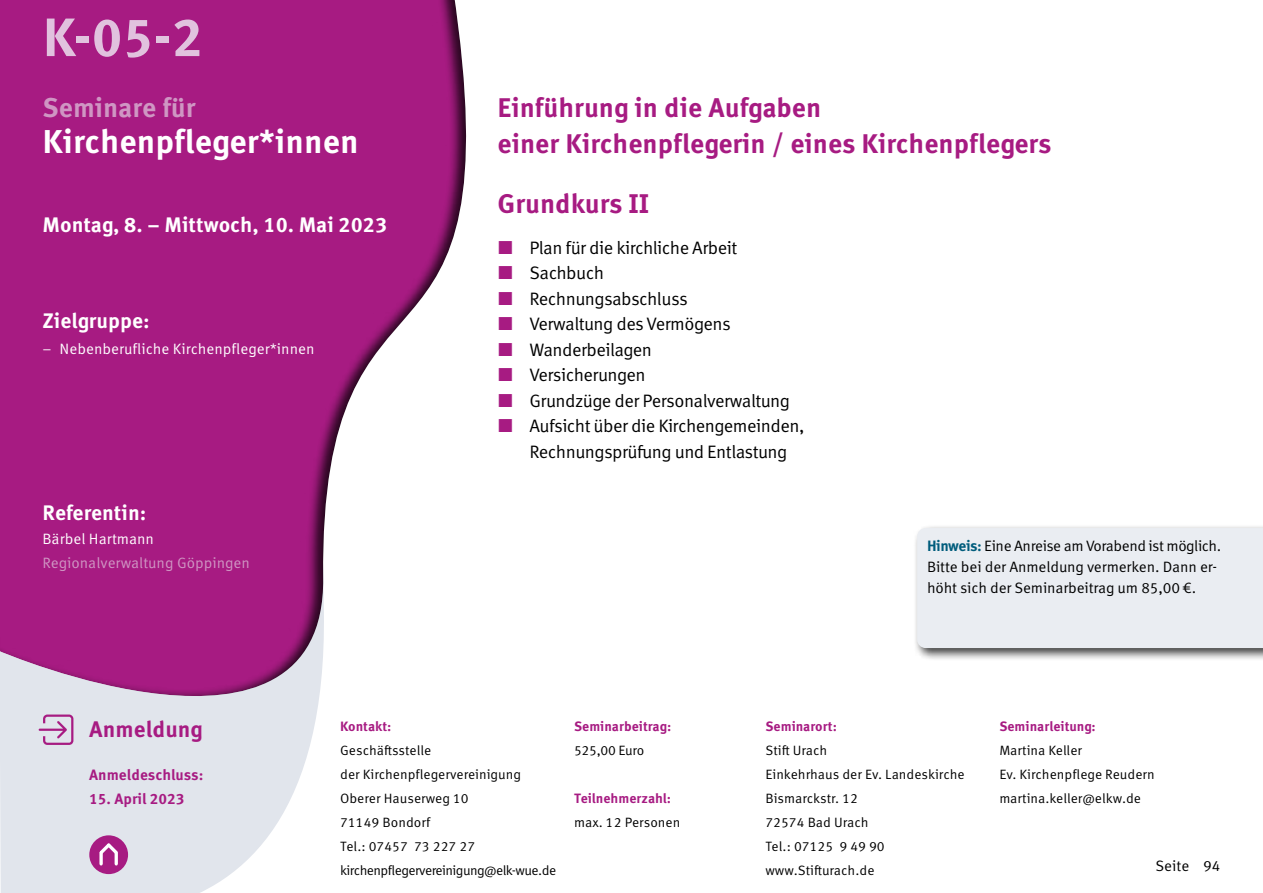
<style>
.page{position:relative;width:1263px;height:893px;background:#fff}
.page>*{position:absolute;margin:0;border:0;box-sizing:border-box;transform-origin:0 0}
.t1{font:700 54px "Meta Correspondence Pro";color:#e1c2de}
.t2{font:700 33px "Meta Correspondence Pro";color:#fff}
.t3{font:700 27px/36px "Meta Correspondence Pro";color:#a71b82}
.t4{font:700 27px "Meta Correspondence Pro";color:#cf96c3}
.t5{font:700 22.5px "Meta Correspondence Pro";color:#a71b82}
.t6{font:700 21px "Meta Correspondence Pro";color:#fff}
.t7{font:18px/25.5px "Meta Correspondence Pro";letter-spacing:-.03em;color:#000}
.t8{font:15px/21px "Meta Correspondence Pro";letter-spacing:-.01em;color:#000}
.t9{font:15px "Meta Correspondence Pro";color:#fff}
.t10{font:15px "Meta Correspondence Pro";color:#cf96c3}
.t11{font:700 15px "Meta Correspondence Pro";color:#a71b82}
.t12{font:13.5px/24px "Meta Correspondence Pro";color:#000}
.t13{font:700 13.5px "Meta Correspondence Pro";color:#a71b82}
.t14{font:13.5px "Meta Correspondence Pro";letter-spacing:-.025em;color:#000}
.s1{font-weight:700;color:#005c7c}
</style>
<div class="page">
<svg style="left:0;top:696px;width:319px;height:197px;background:#e4e7ee"></svg>
<div style="left:0;top:0;width:480px;height:696px;background:#000;opacity:.75"></div>
<div style="left:90px;top:836px;width:37px;height:37px;background:#a71b82;border-radius:50%"></div>
<div style="left:89px;top:835px;width:39px;height:39px;border:2px solid #a71b82;border-radius:50%"></div>
<svg style="left:96px;top:842px;width:25px;height:25px"></svg>
<svg style="left:97px;top:840px;width:23px;height:24px"></svg>
<svg style="left:39px;top:714px;width:34px;height:31px"></svg>
<div style="left:914px;top:525px;width:349px;height:136px;background:#000;opacity:.75"></div>
<div style="left:917px;top:528px;width:346px;height:120px;background:#eaedf2"></div>
<h1 class="t1" style="left:43px;top:-5px;width:162px">K-05-2</h1>
<h3 class="t4" style="left:43px;top:86px;width:155px">Seminare für</h3>
<h2 class="t2" style="left:43px;top:115px;width:318px">Kirchenpfleger*innen</h2>
<h3 class="t6" style="left:43px;top:208px;width:346px">Montag, 8. – Mittwoch, 10. Mai 2023</h3>
<h3 class="t6" style="left:43px;top:304px;width:109px">Zielgruppe:</h3>
<p class="t9" style="left:43px;top:337px;width:274px">– Nebenberufliche Kirchenpfleger*innen</p>
<h3 class="t6" style="left:43px;top:496px;width:105px">Referentin:</h3>
<p class="t9" style="left:43px;top:527px;width:113px">Bärbel Hartmann</p>
<p class="t10" style="left:43px;top:551px;width:209px">Regionalverwaltung Göppingen</p>
<h3 class="t3" style="left:497px;top:87px;width:556px">Einführung in die Aufgaben<br>einer Kirchenpflegerin / eines Kirchenpflegers</h3>
<h3 class="t3" style="left:497px;top:183px;width:153px">Grundkurs II</h3>
<h3 class="t7" style="left:529px;top:234px;width:277px">Plan für die kirchliche Arbeit<br>Sachbuch<br>Rechnungsabschluss<br>Verwaltung des Vermögens<br>Wanderbeilagen<br>Versicherungen<br>Grundzüge der Personalverwaltung<br>Aufsicht über die Kirchengemeinden,<br>Rechnungsprüfung und Entlastung</h3>
<p class="t8" style="left:927px;top:535px;width:296px"><span class="s1">Hinweis:</span> Eine Anreise am Vorabend ist möglich.<br>Bitte bei der Anmeldung vermerken. Dann er&shy;höht sich der Seminarbeitrag um 85,00 €.</p>
<h3 class="t5" style="left:89px;top:711px;width:115px">Anmeldung</h3>
<p class="t13" style="left:340px;top:715px;width:53px">Kontakt:</p>
<p class="t12" style="left:340px;top:737px;width:218px">Geschäftsstelle<br>der Kirchenpflegervereinigung<br>Oberer Hauserweg 10<br>71149 Bondorf<br>Tel.: 07457 73 227 27 kirchenpflegervereinigung@elk-wue.de</p>
<p class="t11" style="left:89px;top:763px;width:116px">Anmeldeschluss:</p>
<p class="t11" style="left:89px;top:787px;width:97px">15. April 2023</p>
<p class="t13" style="left:574px;top:715px;width:99px">Seminarbeitrag:</p>
<p class="t14" style="left:574px;top:740px;width:72px">525,00 Euro</p>
<p class="t13" style="left:574px;top:787px;width:99px">Teilnehmerzahl:</p>
<p class="t12" style="left:574px;top:809px;width:108px">max. 12 Personen</p>
<p class="t13" style="left:765px;top:715px;width:73px">Seminarort:</p>
<p class="t12" style="left:765px;top:737px;width:201px">Stift Urach<br>Einkehrhaus der Ev. Landeskirche<br>Bismarckstr. 12<br>72574 Bad Urach<br>Tel.: 07125 9 49 90 www.Stifturach.de</p>
<p class="t13" style="left:999px;top:715px;width:98px">Seminarleitung:</p>
<p class="t12" style="left:999px;top:737px;width:157px">Martina Keller<br>Ev. Kirchenpflege Reudern martina.keller@elkw.de</p>
<p class="t8" style="left:1155px;top:855px;width:67px">Seite 94</p>
</div>
